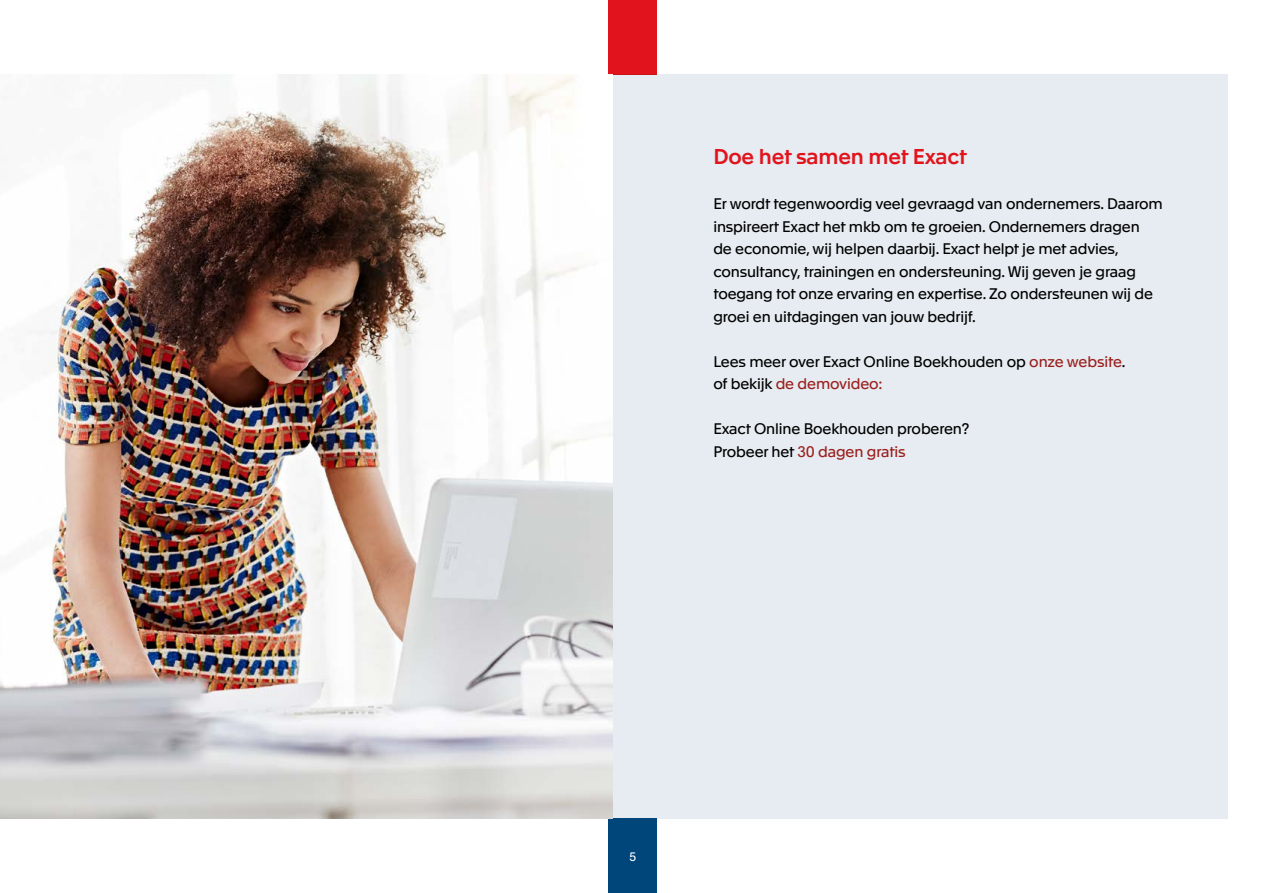
<style>
.page{position:relative;width:1263px;height:893px;background:#fff}
.page>*{position:absolute;margin:0;border:0;box-sizing:border-box;transform-origin:0 0}
.t1{font:500 21px "Apax";letter-spacing:-.01em;color:#e1141d}
.t2{font:15px/22.5px "Apax";letter-spacing:-.01em;color:#000}
.t3{font:12px "Apax";color:#fff}
.s1{color:#9c1f1e}
</style>
<div class="page">
<div style="left:608px;top:74px;width:620px;height:745px;background:#e6ecf1"></div>
<div style="left:608px;top:819px;width:49px;height:74px;background:#00467b"></div>
<div style="left:608px;top:0;width:49px;height:74px;background:#e1141d"></div>
<img style="left:0;top:74px;width:612px;height:745px">
<h1 class="t1" style="left:713px;top:142px;width:255px">Doe het samen met Exact</h1>
<p class="t2" style="left:713px;top:192px;width:451px">Er wordt tegenwoordig veel gevraagd van ondernemers. Daarom inspireert Exact het mkb om te groeien. Ondernemers dragen<br>de economie, wij helpen daarbij. Exact helpt je met advies, consultancy, trainingen en ondersteuning. Wij geven je graag toegang tot onze ervaring en expertise. Zo ondersteunen wij de groei en uitdagingen van jouw bedrijf.</p>
<p class="t2" style="left:713px;top:349px;width:414px">Lees meer over Exact Online Boekhouden op <span class="s1">onze website</span>. of bekijk <span class="s1">de demovideo:</span></p>
<p class="t2" style="left:713px;top:417px;width:258px">Exact Online Boekhouden proberen?<br>Probeer het <span class="s1">30 dagen gratis</span></p>
<p class="t3" style="left:629px;top:848px;width:8px">5</p>
</div>
